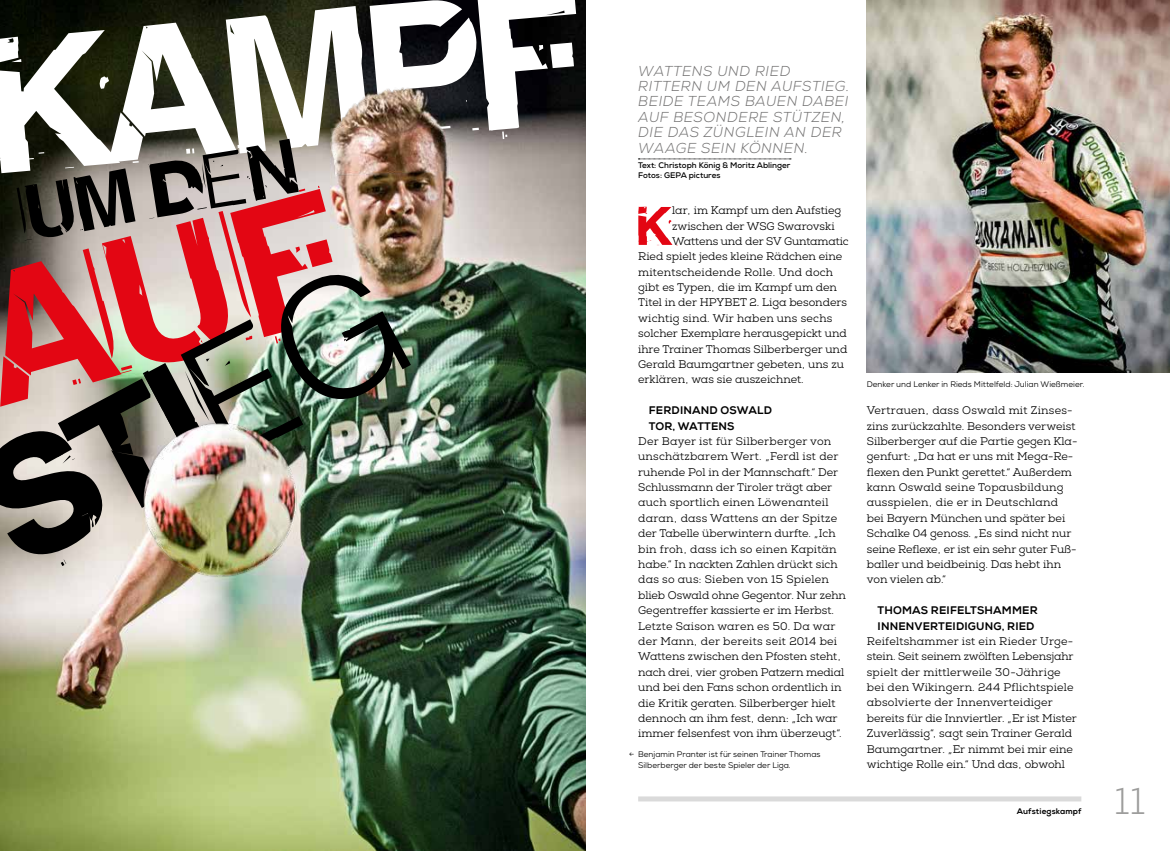
<style>
.page{position:relative;width:1170px;height:851px;background:#fff}
.page>*{position:absolute;margin:0;border:0;box-sizing:border-box;transform-origin:0 0}
.t1{font:187.38px "False Idol";color:#fff}
.t2{font:162.88px "False Idol";color:#000}
.t3{font:74.88px "False Idol";color:#000}
.t4{font:53.12px "False Idol";color:#e30613}
.t5{font:300 37.5px "Nexa";color:#9d9d9c}
.t6{font:italic 300 14.38px/15.4px "Nexa";letter-spacing:.04em;color:#706f6f}
.t7{font:11px/15.4px "Nexa Slab";color:#000}
.t8{font:11px/15.4px "Nexa X Bold";letter-spacing:.015em;color:#000}
.t9{font:11px "Nexa Slab";letter-spacing:.02em;color:#000}
.t10{font:8.12px/10.6px "Nexa";color:#000}
.t11{font:700 8.12px/10px "Nexa";color:#000}
.t12{font:8.12px "Nexa X Bold";letter-spacing:.02em;color:#000}
</style>
<div class="page">
<img style="left:0;top:0;width:586px;height:850px">
<div style="left:638px;top:796px;width:443px;height:5px;background:#dadada"></div>
<img style="left:866px;top:0;width:303px;height:372px">
<svg style="left:638px;top:159px;width:153px;height:1px"></svg>
<img style="left:0;top:185px;width:355px;height:225px">
<h1 class="t1" style="left:-32px;top:-5px;width:611px;rotate:-5deg">KAMPF</h1>
<h3 class="t3" style="left:17px;top:169px;width:280px;rotate:-10deg">UM DEN</h3>
<h2 class="t2" style="left:-51px;top:433px;width:454px;rotate:-28deg">STIEG</h2>
<h3 class="t6" style="left:638px;top:63px;width:212px">WATTENS UND RIED<br>RITTERN UM DEN AUFSTIEG.<br>BEIDE TEAMS BAUEN DABEI<br>AUF BESONDERE STÜTZEN,<br>DIE DAS ZÜNGLEIN AN DER<br>WAAGE SEIN KÖNNEN.</h3>
<p class="t11" style="left:638px;top:160px;width:154px">Text: Christoph König &amp; Moritz Ablinger<br>Fotos: GEPA pictures</p>
<h3 class="t4" style="left:633px;top:194px;width:40px">K</h3>
<p class="t7" style="left:672px;top:203px;width:171px">lar, im Kampf um den Aufstieg</p>
<p class="t7" style="left:672px;top:218px;width:164px">zwischen der WSG Swarovski</p>
<p class="t7" style="left:672px;top:234px;width:178px">Wattens und der SV Guntamatic</p>
<p class="t7" style="left:638px;top:249px;width:205px">Ried spielt jedes kleine Rädchen eine</p>
<p class="t9" style="left:638px;top:265px;width:196px">mitentscheidende Rolle. Und doch</p>
<p class="t7" style="left:638px;top:280px;width:200px">gibt es Typen, die im Kampf um den</p>
<p class="t7" style="left:638px;top:295px;width:210px">Titel in der HPYBET 2. Liga besonders</p>
<p class="t9" style="left:638px;top:311px;width:196px">wichtig sind. Wir haben uns sechs</p>
<p class="t7" style="left:638px;top:326px;width:210px">solcher Exemplare herausgepickt und</p>
<p class="t7" style="left:638px;top:341px;width:210px">ihre Trainer Thomas Silberberger und</p>
<p class="t7" style="left:638px;top:357px;width:207px">Gerald Baumgartner gebeten, uns zu</p>
<p class="t7" style="left:638px;top:372px;width:167px">erklären, was sie auszeichnet.</p>
<p class="t8" style="left:649px;top:403px;width:125px">FERDINAND OSWALD<br>TOR, WATTENS</p>
<p class="t7" style="left:638px;top:433px;width:209px">Der Bayer ist für Silberberger von unschätzbarem Wert. „Ferdl ist der ruhende Pol in der Mannschaft.“ Der Schlussmann der Tiroler trägt aber auch sportlich einen Löwenanteil daran, dass Wattens an der Spitze der Tabelle überwintern durfte. „Ich bin froh, dass ich so einen Kapitän habe.“ In nackten Zahlen drückt sich das so aus: Sieben von 15 Spielen blieb Oswald ohne Gegentor. Nur zehn Gegentreffer kassierte er im Herbst.<br>Letzte Saison waren es 50. Da war der Mann, der bereits seit 2014 bei Wattens zwischen den Pfosten steht, nach drei, vier groben Patzern medial und bei den Fans schon ordentlich in die Kritik geraten. Silberberger hielt dennoch an ihm fest, denn: „Ich war immer felsenfest von ihm überzeugt“.</p>
<p class="t10" style="left:638px;top:749px;width:184px;text-indent:-9px">← Benjamin Pranter ist für seinen Trainer Thomas<br>Silberberger der beste Spieler der Liga.</p>
<p class="t10" style="left:866px;top:379px;width:219px">Denker und Lenker in Rieds Mittelfeld: Julian Wießmeier.</p>
<p class="t7" style="left:866px;top:403px;width:212px">Vertrauen, dass Oswald mit Zinses&shy;zins zurückzahlte. Besonders verweist Silberberger auf die Partie gegen Kla&shy;genfurt: „Da hat er uns mit Mega-Re&shy;flexen den Punkt gerettet.“ Außerdem kann Oswald seine Topausbildung ausspielen, die er in Deutschland bei Bayern München und später bei Schalke 04 genoss. „Es sind nicht nur seine Reflexe, er ist ein sehr guter Fuß&shy;baller und beidbeinig. Das hebt ihn von vielen ab.“</p>
<p class="t8" style="left:877px;top:602px;width:162px">THOMAS REIFELTSHAMMER<br>INNENVERTEIDIGUNG, RIED</p>
<p class="t7" style="left:866px;top:633px;width:211px">Reifeltshammer ist ein Rieder Urge&shy;stein. Seit seinem zwölften Lebensjahr spielt der mittlerweile 30-Jährige bei den Wikingern. 244 Pflichtspiele absolvierte der Innenverteidiger bereits für die Innviertler. „Er ist Mister Zuverlässig“, sagt sein Trainer Gerald Baumgartner. „Er nimmt bei mir eine wichtige Rolle ein.“ Und das, obwohl</p>
<p class="t12" style="left:1016px;top:806px;width:66px">Aufstiegskampf</p>
<h3 class="t5" style="left:1114px;top:779px;width:32px">11</h3>
</div>
